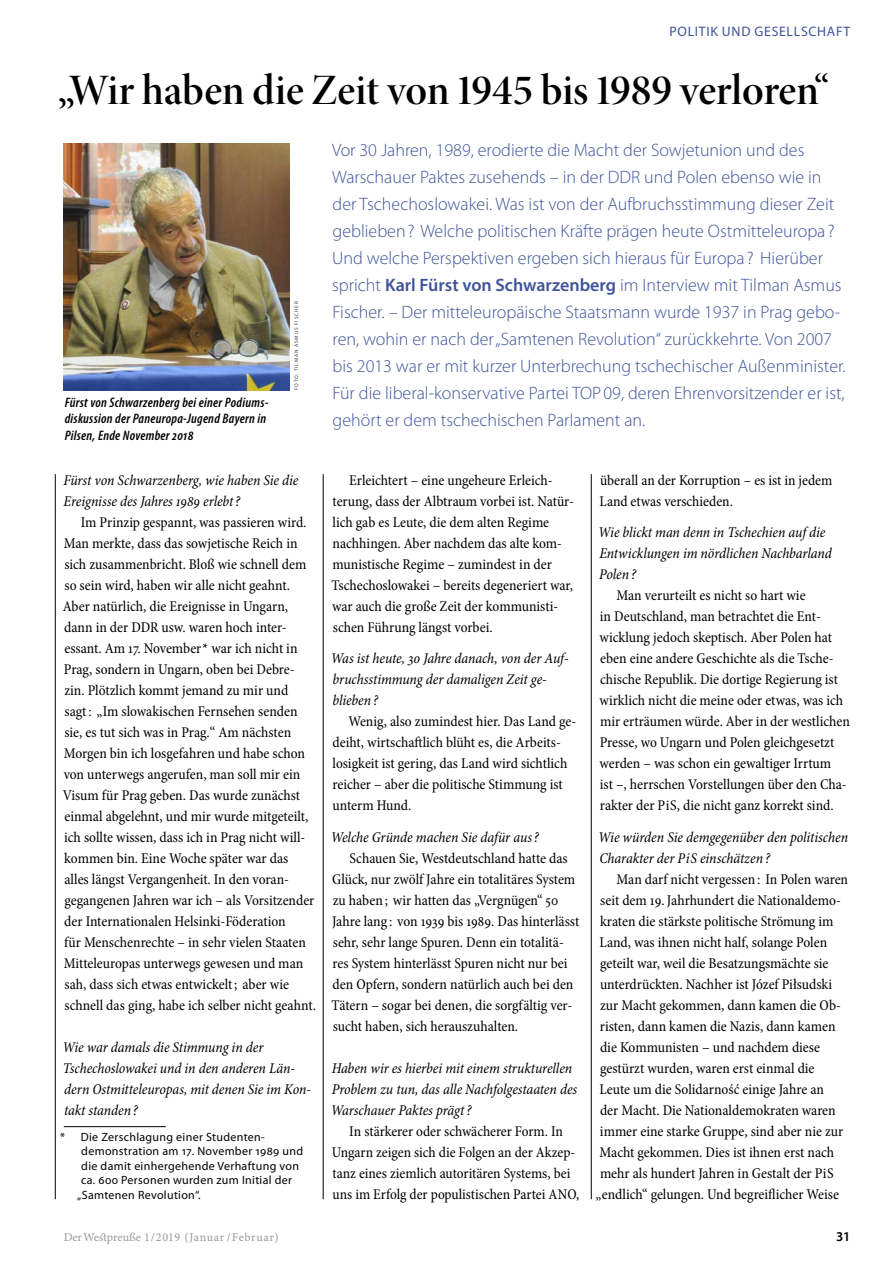
<style>
.page{position:relative;width:893px;height:1263px;background:#fff}
.page>*{position:absolute;margin:0;border:0;box-sizing:border-box;transform-origin:0 0}
.t1{font:43.5px "Minion Pro Semibold Disp";letter-spacing:-.005em;color:#000}
.t2{font:300 18px/27px "Myriad Pro";color:#3e5399}
.t3{font:condensed 15px/21px "Minion Pro";letter-spacing:-.005em;color:#000}
.t4{font:italic condensed 15px/21px "Minion Pro";letter-spacing:-.005em;color:#000}
.t5{font:italic 600 condensed 13.8px/16.5px "Myriad Pro";letter-spacing:.02em;color:#000;text-align:justify}
.t6{font:13.8px "Myriad Pro";letter-spacing:.05em;color:#3e5399}
.t7{font:600 13.5px "Myriad Pro";color:#000}
.t8{font:12px "Myriad Pro";letter-spacing:.025em;color:#000}
.t9{font:12px "Minion Pro Capt";letter-spacing:.025em;color:#9c9b9b}
.t10{font:5.25px "Myriad Pro";letter-spacing:.16em;color:#3f3e3e}
.s1{font-weight:600}
</style>
<div class="page">
<img style="left:64px;top:143px;width:226px;height:247px">
<hr style="left:64px;top:1126px;width:102px;height:1px;background:#000">
<hr style="left:323px;top:474px;width:1px;height:725px;background:#000">
<hr style="left:55px;top:474px;width:1px;height:725px;background:#000">
<hr style="left:591px;top:474px;width:1px;height:725px;background:#000">
<p class="t6" style="left:669px;top:23px;width:182px">POLITIK UND GESELLSCHAFT</p>
<h1 class="t1" style="left:57px;top:62px;width:774px">„Wir haben die Zeit von 1945 bis 1989 verloren“</h1>
<p class="t2" style="left:332px;top:136px;width:515px">Vor 30 Jahren, 1989, erodierte die Macht der Sowjetunion und des Warschauer Paktes zusehends – in der DDR und Polen ebenso wie in der Tschechoslowakei. Was ist von der Aufbruchsstimmung dieser Zeit geblieben? Welche politischen Kräfte prägen heute Ostmitteleuropa ?<br>Und welche Perspektiven ergeben sich hieraus für Europa ? Hierüber spricht <span class="s1">Karl Fürst von Schwarzenberg</span> im Interview mit Tilman Asmus Fischer. – Der mitteleuropäische Staatsmann wurde 1937 in Prag gebo&shy;ren, wohin er nach der „Samtenen Revolution“ zurückkehrte. Von 2007 bis 2013 war er mit kurzer Unterbrechung tschechischer Außenminister.<br>Für die liberal-konservative Partei TOP09, deren Ehrenvorsitzender er ist, gehört er dem tschechischen Parlament an.</p>
<p class="t10" style="left:293px;top:390px;width:90px;rotate:-90deg">FOTO: TILMAN ASMUS FISCHER</p>
<p class="t5" style="left:65px;top:394px;width:205px">Fürst von Schwarzenberg bei einer Podiums&shy;diskussion der Paneuropa-Jugend Bayern in Pilsen, Ende November 2018</p>
<p class="t4" style="left:63px;top:469px;width:237px">Fürst von Schwarzenberg, wie haben Sie die<br>Ereignisse des Jahres 1989 erlebt?</p>
<p class="t3" style="left:63px;top:511px;width:255px;text-indent:18px">Im Prinzip gespannt, was passieren wird.<br>Man merkte, dass das sowjetische Reich in sich zusammenbricht. Bloß wie schnell dem so sein wird, haben wir alle nicht geahnt.<br>Aber natürlich, die Ereignisse in Ungarn, dann in der DDR usw. waren hoch inter&shy;essant. Am 17. November* war ich nicht in Prag, sondern in Ungarn, oben bei Debre&shy;zin. Plötzlich kommt jemand zu mir und sagt: „Im slowakischen Fernsehen senden sie, es tut sich was in Prag.“ Am nächsten Morgen bin ich losgefahren und habe schon von unterwegs angerufen, man soll mir ein Visum für Prag geben. Das wurde zunächst einmal abgelehnt, und mir wurde mitgeteilt, ich sollte wissen, dass ich in Prag nicht will&shy;kommen bin. Eine Woche später war das<br>alles längst Vergangenheit. In den voran&shy;gegangenen Jahren war ich – als Vorsitzender der Internationalen Helsinki-Föderation<br>für Menschenrechte – in sehr vielen Staaten Mitteleuropas unterwegs gewesen und man sah, dass sich etwas entwickelt; aber wie schnell das ging, habe ich selber nicht geahnt.</p>
<p class="t4" style="left:63px;top:1036px;width:250px">Wie war damals die Stimmung in der Tschechoslowakei und in den anderen Län&shy;dern Ostmitteleuropas, mit denen Sie im Kon&shy;takt standen ?</p>
<p class="t8" style="left:60px;top:1129px;width:206px">* Die Zerschlagung einer Studenten-</p>
<p class="t8" style="left:81px;top:1144px;width:223px">demonstration am 17. November 1989 und</p>
<p class="t8" style="left:81px;top:1158px;width:219px">die damit einhergehende Verhaftung von</p>
<p class="t8" style="left:81px;top:1173px;width:212px">ca. 600 Personen wurden zum Initial der</p>
<p class="t8" style="left:77px;top:1187px;width:125px">„Samtenen Revolution“.</p>
<p class="t3" style="left:332px;top:469px;width:244px;text-indent:18px">Erleichtert – eine ungeheure Erleich&shy;terung, dass der Albtraum vorbei ist. Natür&shy;lich gab es Leute, die dem alten Regime nachhingen. Aber nachdem das alte kom&shy;munistische Regime – zumindest in der Tschechoslowakei – bereits degeneriert war, war auch die große Zeit der kommunisti&shy;schen Führung längst vorbei.</p>
<p class="t4" style="left:331px;top:648px;width:239px">Was ist heute, 30 Jahre danach, von der Auf&shy;bruchsstimmung der damaligen Zeit ge&shy;blieben ?</p>
<p class="t3" style="left:332px;top:711px;width:245px;text-indent:16px">Wenig, also zumindest hier. Das Land ge&shy;deiht, wirtschaftlich blüht es, die Arbeits&shy;losigkeit ist gering, das Land wird sichtlich reicher – aber die politische Stimmung ist unterm Hund.</p>
<p class="t4" style="left:331px;top:826px;width:210px">Welche Gründe machen Sie dafür aus?</p>
<p class="t3" style="left:332px;top:847px;width:249px;text-indent:18px">Schauen Sie, Westdeutschland hatte das Glück, nur zwölf Jahre ein totalitäres System zu haben; wir hatten das „Vergnügen“ 50<br>Jahre lang : von 1939 bis 1989. Das hinterlässt sehr, sehr lange Spuren. Denn ein totalitä&shy;res System hinterlässt Spuren nicht nur bei den Opfern, sondern natürlich auch bei den Tätern – sogar bei denen, die sorgfältig ver&shy;sucht haben, sich herauszuhalten.</p>
<p class="t4" style="left:331px;top:1057px;width:248px">Haben wir es hierbei mit einem strukturellen<br>Problem zu tun, das alle Nachfolgestaaten des<br>Warschauer Paktes prägt?</p>
<p class="t3" style="left:332px;top:1120px;width:249px;text-align:center">In stärkerer oder schwächerer Form. In Ungarn zeigen sich die Folgen an der Akzep&shy;tanz eines ziemlich autoritären Systems, bei uns im Erfolg der populistischen Partei ANO,</p>
<p class="t3" style="left:600px;top:469px;width:234px">überall an der Korruption – es ist in jedem<br>Land etwas verschieden.</p>
<p class="t4" style="left:598px;top:522px;width:235px">Wie blickt man denn in Tschechien auf die<br>Entwicklungen im nördlichen Nachbarland<br>Polen ?</p>
<p class="t3" style="left:599px;top:585px;width:252px;text-indent:17px">Man verurteilt es nicht so hart wie<br>in Deutschland, man betrachtet die Ent&shy;wicklung jedoch skeptisch. Aber Polen hat eben eine andere Geschichte als die Tsche&shy;chische Republik. Die dortige Regierung ist wirklich nicht die meine oder etwas, was ich mir erträumen würde. Aber in der westlichen Presse, wo Ungarn und Polen gleichgesetzt werden – was schon ein gewaltiger Irrtum<br>ist –, herrschen Vorstellungen über den Cha&shy;rakter der PiS, die nicht ganz korrekt sind.</p>
<p class="t4" style="left:598px;top:826px;width:251px">Wie würden Sie demgegenüber den politischen<br>Charakter der PiS einschätzen ?</p>
<p class="t3" style="left:616px;top:868px;width:233px">Man darf nicht vergessen: In Polen waren</p>
<p class="t3" style="left:600px;top:889px;width:242px">seit dem 19. Jahrhundert die Nationaldemo-</p>
<p class="t3" style="left:600px;top:910px;width:235px">kraten die stärkste politische Strömung im</p>
<p class="t3" style="left:600px;top:931px;width:229px">Land, was ihnen nicht half, solange Polen</p>
<p class="t3" style="left:600px;top:952px;width:230px">geteilt war, weil die Besatzungsmächte sie</p>
<p class="t3" style="left:600px;top:973px;width:234px">unterdrückten. Nachher ist Józef Piłsudski</p>
<p class="t3" style="left:600px;top:994px;width:242px">zur Macht gekommen, dann kamen die Ob-</p>
<p class="t3" style="left:600px;top:1015px;width:237px">risten, dann kamen die Nazis, dann kamen</p>
<p class="t3" style="left:600px;top:1036px;width:222px">die Kommunisten – und nachdem diese</p>
<p class="t3" style="left:600px;top:1057px;width:216px">gestürzt wurden, waren erst einmal die</p>
<p class="t3" style="left:600px;top:1078px;width:226px">Leute um die Solidarność einige Jahre an</p>
<p class="t3" style="left:600px;top:1099px;width:237px">der Macht. Die Nationaldemokraten waren</p>
<p class="t3" style="left:600px;top:1120px;width:245px">immer eine starke Gruppe, sind aber nie zur</p>
<p class="t3" style="left:599px;top:1141px;width:236px">Macht gekommen. Dies ist ihnen erst nach</p>
<p class="t3" style="left:600px;top:1162px;width:235px">mehr als hundert Jahren in Gestalt der PiS</p>
<p class="t3" style="left:596px;top:1183px;width:245px">„endlich“ gelungen. Und begreiflicher Weise</p>
<p class="t9" style="left:64px;top:1228px;width:217px">Der Westpreuße 1/2019 (Januar /Februar)</p>
<p class="t7" style="left:836px;top:1227px;width:16px">31</p>
</div>
